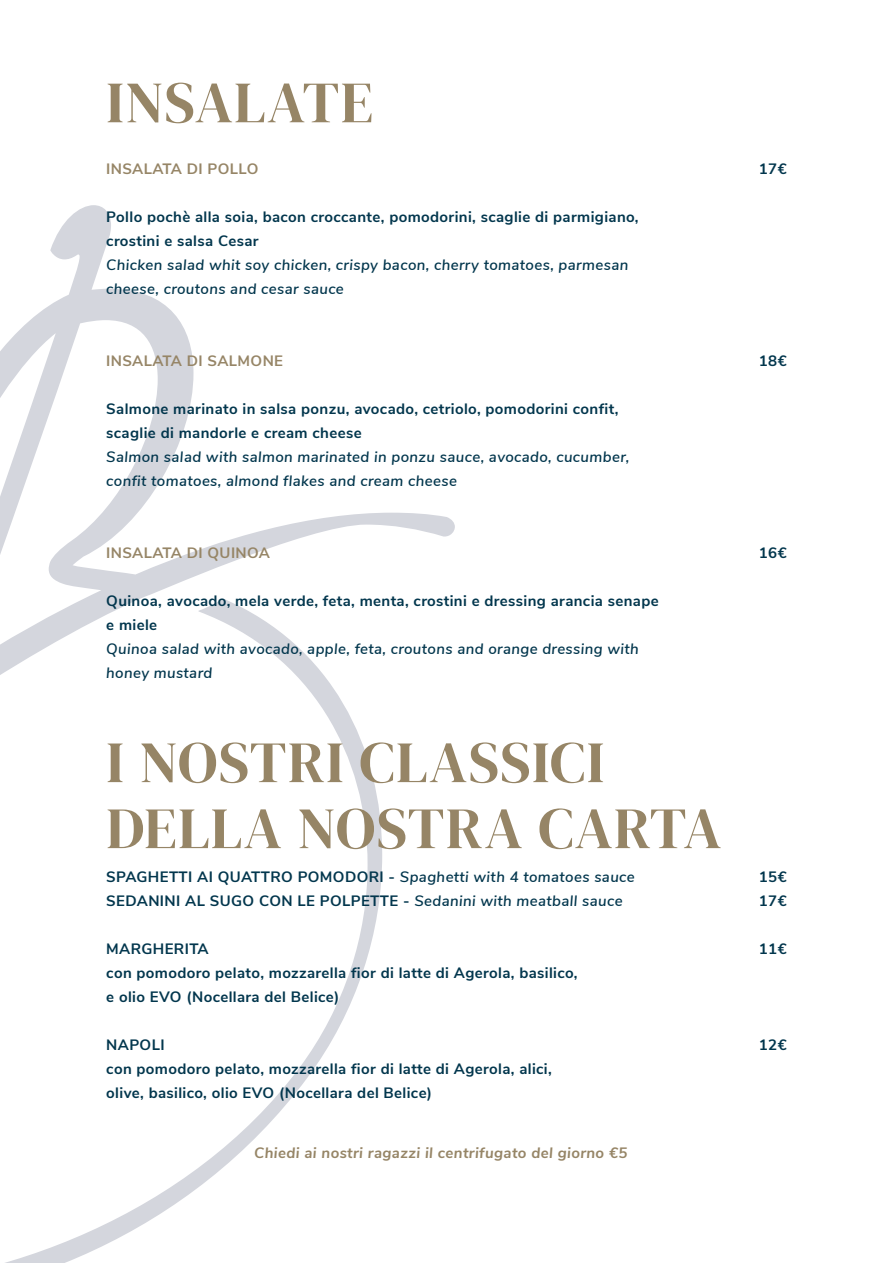
<style>
.page{position:relative;width:893px;height:1263px;background:#fff}
.page>*{position:absolute;margin:0;border:0;box-sizing:border-box;transform-origin:0 0}
.t1{font:58.5px/66px "DM Serif Display";letter-spacing:.02em;color:#968566}
.t2{font:700 15px/24px "Nunito Sans";letter-spacing:.025em;color:#02364d}
.t3{font:italic 600 15px/24px "Nunito Sans";letter-spacing:.025em;color:#02364d}
.t4{font:700 15px "Nunito Sans";letter-spacing:.025em;color:#968566}
.t5{font:italic 700 15px "Nunito Sans";letter-spacing:.025em;color:#968566}
.s1{font-weight:600;font-style:italic}
</style>
<div class="page">
<svg style="left:0;top:205px;width:455px;height:1058px"></svg>
<h1 class="t1" style="left:106px;top:70px;width:268px">INSALATE</h1>
<p class="t4" style="left:106px;top:158px;width:154px">INSALATA DI POLLO</p>
<p class="t2" style="left:106px;top:204px;width:534px">Pollo pochè alla soia, bacon croccante, pomodorini, scaglie di parmigiano, crostini e salsa Cesar</p>
<p class="t3" style="left:106px;top:252px;width:524px">Chicken salad whit soy chicken, crispy bacon, cherry tomatoes, parmesan cheese, croutons and cesar sauce</p>
<p class="t4" style="left:106px;top:350px;width:178px">INSALATA DI SALMONE</p>
<p class="t2" style="left:106px;top:396px;width:514px">Salmone marinato in salsa ponzu, avocado, cetriolo, pomodorini confit, scaglie di mandorle e cream cheese</p>
<p class="t3" style="left:106px;top:444px;width:525px">Salmon salad with salmon marinated in ponzu sauce, avocado, cucumber, confit tomatoes, almond flakes and cream cheese</p>
<p class="t4" style="left:106px;top:542px;width:165px">INSALATA DI QUINOA</p>
<p class="t2" style="left:106px;top:588px;width:554px">Quinoa, avocado, mela verde, feta, menta, crostini e dressing arancia senape e miele</p>
<p class="t3" style="left:106px;top:636px;width:534px">Quinoa salad with avocado, apple, feta, croutons and orange dressing with honey mustard</p>
<h1 class="t1" style="left:106px;top:730px;width:617px">I NOSTRI CLASSICI<br>DELLA NOSTRA CARTA</h1>
<p class="t2" style="left:106px;top:864px;width:530px">SPAGHETTI AI QUATTRO POMODORI - <span class="s1">Spaghetti with 4 tomatoes sauce<br></span>SEDANINI AL SUGO CON LE POLPETTE - <span class="s1">Sedanini with meatball sauce</span></p>
<p class="t2" style="left:106px;top:936px;width:473px">MARGHERITA<br>con pomodoro pelato, mozzarella fior di latte di Agerola, basilico, e olio EVO (Nocellara del Belice)</p>
<p class="t2" style="left:106px;top:1032px;width:447px">NAPOLI<br>con pomodoro pelato, mozzarella fior di latte di Agerola, alici, olive, basilico, olio EVO (Nocellara del Belice)</p>
<p class="t5" style="left:254px;top:1142px;width:375px">Chiedi ai nostri ragazzi il centrifugato del giorno €5</p>
<p class="t2" style="left:759px;top:156px;width:29px">17€</p>
<p class="t2" style="left:759px;top:348px;width:29px">18€</p>
<p class="t2" style="left:759px;top:540px;width:29px">16€</p>
<p class="t2" style="left:759px;top:864px;width:29px">15€<br>17€</p>
<p class="t2" style="left:759px;top:936px;width:29px">11€</p>
<p class="t2" style="left:759px;top:1032px;width:29px">12€</p>
</div>
